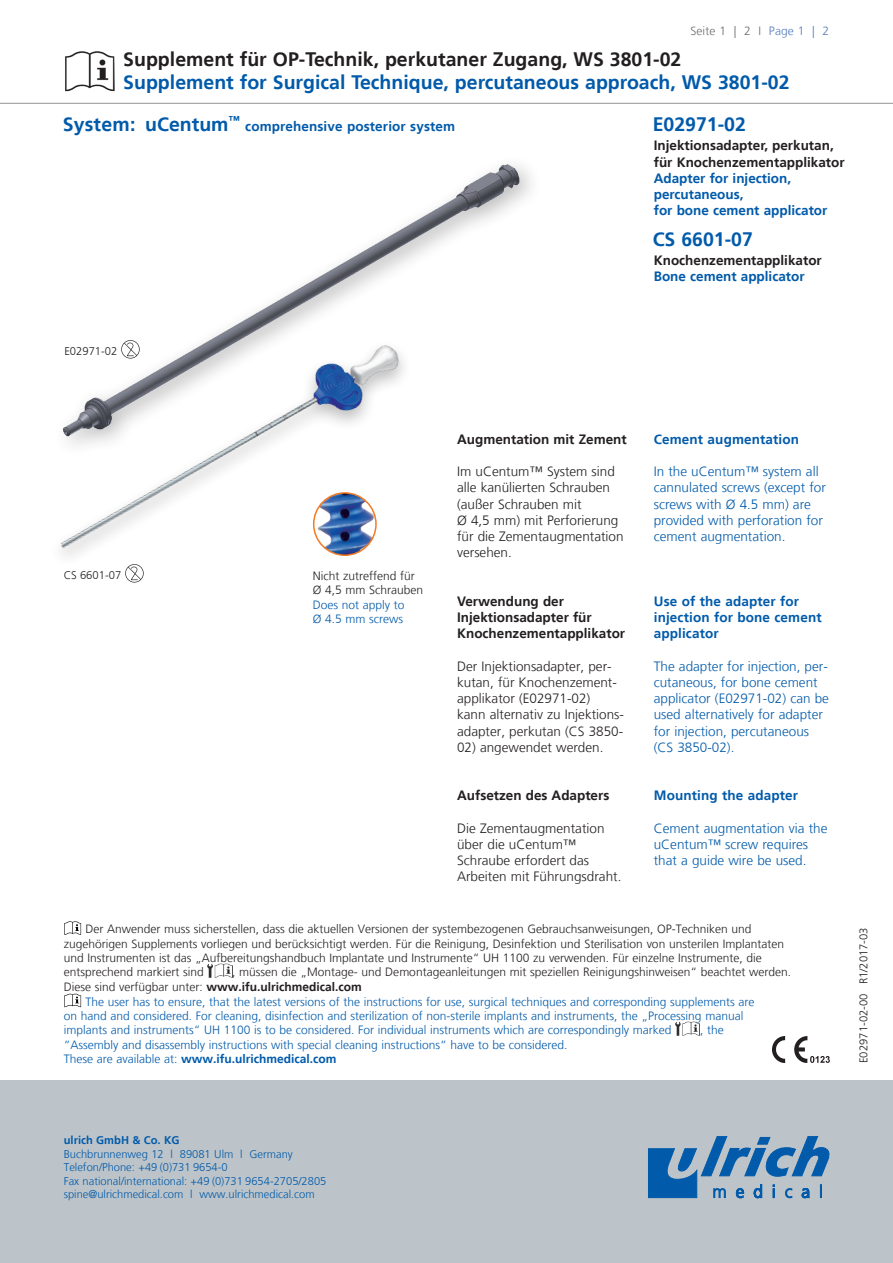
<style>
.page{position:relative;width:893px;height:1263px;background:#fff}
.page>*{position:absolute;margin:0;border:0;box-sizing:border-box;transform-origin:0 0}
.t1{font:700 19.5px "Frutiger LT";color:#015aaa}
.t2{font:700 19.5px "Frutiger LT";color:#231f20}
.t3{font:300 13.5px/16.2px "Frutiger LT";color:#231f20}
.t4{font:300 13.5px/16.2px "Frutiger LT";color:#015aaa}
.t5{font:700 13.5px/16.2px "Frutiger LT";letter-spacing:.01em;color:#015aaa}
.t6{font:700 13.5px/16.2px "Frutiger LT";color:#231f20}
.t7{font:300 12px/14.4px "Frutiger LT";color:#231f20}
.t8{font:300 12px/14.4px "Frutiger LT";color:#015aaa}
.t9{font:700 12px "Frutiger LT";color:#231f20}
.t10{font:300 12px "Frutiger LT";letter-spacing:.01em;color:#6c6d70}
.t11{font:300 11.25px/13.5px "Frutiger LT";color:#015aaa}
.t12{font:300 11.25px "Frutiger LT";color:#231f20}
.t13{font:700 11.25px "Frutiger LT";color:#015aaa}
.s1{color:#557bbe}
.s2{font-weight:300}
.s3{font-weight:700}
</style>
<div class="page">
<img style="left:65px;top:51px;width:49px;height:40px">
<hr style="left:0;top:103px;width:893px;height:1px;background:#939598">
<div style="left:0;top:1080px;width:893px;height:183px;background:#bcc4c9"></div>
<svg style="left:648px;top:1136px;width:181px;height:62px"></svg>
<img style="left:773px;top:1037px;width:57px;height:26px">
<img style="left:60px;top:477px;width:315px;height:80px">
<img style="left:125px;top:564px;width:19px;height:19px">
<img style="left:63px;top:164px;width:469px;height:313px">
<img style="left:314px;top:493px;width:62px;height:62px;border-radius:31px">
<div style="left:313px;top:492px;width:64px;height:64px;border:2px solid #f47921;border-radius:50%"></div>
<svg style="left:81px;top:923px;width:1px;height:12px"></svg>
<svg style="left:64px;top:921px;width:17px;height:14px"></svg>
<img style="left:207px;top:963px;width:25px;height:15px">
<svg style="left:64px;top:993px;width:18px;height:15px"></svg>
<svg style="left:64px;top:994px;width:17px;height:13px"></svg>
<img style="left:675px;top:1021px;width:25px;height:15px">
<p class="t10" style="left:690px;top:24px;width:140px">Seite 1 | 2 I <span class="s1">Page 1 | 2</span></p>
<h1 class="t2" style="left:123px;top:47px;width:560px">Supplement für OP-Technik, perkutaner Zugang, WS 3801-02</h1>
<h1 class="t1" style="left:123px;top:71px;width:668px">Supplement for Surgical Technique, percutaneous approach, WS 3801-02</h1>
<h1 class="t1" style="left:63px;top:113px;width:179px">System: uCentum<sup>™</sup></h1>
<p class="t5" style="left:245px;top:118px;width:211px">comprehensive posterior system</p>
<p class="t12" style="left:64px;top:345px;width:55px">E02971-02</p>
<h1 class="t1" style="left:653px;top:113px;width:95px">E02971-02</h1>
<p class="t6" style="left:654px;top:138px;width:192px">Injektionsadapter, perkutan, für Knochenzementapplikator</p>
<p class="t5" style="left:654px;top:170px;width:175px">Adapter for injection, percutaneous,<br>for bone cement applicator</p>
<p class="t6" style="left:654px;top:253px;width:170px">Knochenzementapplikator</p>
<p class="t5" style="left:654px;top:269px;width:152px">Bone cement applicator</p>
<h1 class="t1" style="left:653px;top:227px;width:102px">CS 6601-07</h1>
<p class="t12" style="left:64px;top:569px;width:59px">CS 6601-07</p>
<p class="t7" style="left:313px;top:569px;width:112px">Nicht zutreffend für<br>Ø 4,5 mm Schrauben</p>
<p class="t8" style="left:313px;top:597px;width:93px">Does not apply to<br>Ø 4.5 mm screws</p>
<p class="t6" style="left:457px;top:431px;width:171px">Augmentation mit Zement</p>
<p class="t3" style="left:457px;top:464px;width:168px">Im uCentum™ System sind alle kanülierten Schrauben (außer Schrauben mit<br>Ø 4,5 mm) mit Perforierung für die Zementaugmentation versehen.</p>
<p class="t6" style="left:457px;top:593px;width:170px">Verwendung der<br>Injektionsadapter für<br>Knochenzementapplikator</p>
<p class="t3" style="left:457px;top:658px;width:168px">Der Injektionsadapter, per&shy;kutan, für Knochenzement&shy;applikator (E02971-02)<br>kann alternativ zu Injektions&shy;adapter, perkutan (CS 3850-</p>
<p class="t3" style="left:457px;top:739px;width:148px">02) angewendet werden.</p>
<p class="t6" style="left:457px;top:788px;width:154px">Aufsetzen des Adapters</p>
<p class="t3" style="left:457px;top:820px;width:166px">Die Zementaugmentation über die uCentum™<br>Schraube erfordert das<br>Arbeiten mit Führungsdraht.</p>
<p class="t5" style="left:654px;top:431px;width:147px">Cement augmentation</p>
<p class="t4" style="left:654px;top:464px;width:174px">In the uCentum™ system all cannulated screws (except for screws with Ø 4.5 mm) are provided with perforation for cement augmentation.</p>
<p class="t5" style="left:654px;top:593px;width:169px">Use of the adapter for injection for bone cement applicator</p>
<p class="t4" style="left:654px;top:658px;width:177px">The adapter for injection, per&shy;cutaneous, for bone cement applicator (E02971-02) can be used alternatively for adapter for injection, percutaneous (CS 3850-02).</p>
<p class="t5" style="left:654px;top:788px;width:146px">Mounting the adapter</p>
<p class="t4" style="left:654px;top:820px;width:175px">Cement augmentation via the uCentum™ screw requires that a guide wire be used.</p>
<p class="t7" style="left:64px;top:922px;width:722px;text-indent:22px">Der Anwender muss sicherstellen, dass die aktuellen Versionen der systembezogenen Gebrauchsanweisungen, OP-Techniken und zugehörigen Supplements vorliegen und berücksichtigt werden. Für die Reinigung, Desinfektion und Sterilisation von unsterilen Implantaten und Instrumenten ist das „Aufbereitungshandbuch Implantate und Instrumente“ UH 1100 zu verwenden. Für einzelne Instrumente, die entsprechend markiert sind</p>
<p class="t7" style="left:232px;top:965px;width:560px">, müssen die „Montage- und Demontageanleitungen mit speziellen Reinigungshinweisen“ beachtet werden.</p>
<p class="t9" style="left:64px;top:979px;width:300px"><span class="s2">Diese sind verfügbar unter:</span> www.ifu.ulrichmedical.com</p>
<p class="t8" style="left:85px;top:994px;width:671px">The user has to ensure, that the latest versions of the instructions for use, surgical techniques and corresponding supplements are</p>
<p class="t8" style="left:64px;top:1009px;width:681px">on hand and considered. For cleaning, disinfection and sterilization of non-sterile implants and instruments, the „Processing manual</p>
<p class="t8" style="left:64px;top:1023px;width:609px">implants and instruments“ UH 1100 is to be considered. For individual instruments which are correspondingly marked</p>
<p class="t8" style="left:700px;top:1023px;width:25px">, the</p>
<p class="t8" style="left:64px;top:1037px;width:505px">“Assembly and disassembly instructions with special cleaning instructions“ have to be considered.<br>These are available at: <span class="s3">www.ifu.ulrichmedical.com</span></p>
<p class="t13" style="left:64px;top:1133px;width:117px">ulrich GmbH &amp; Co. KG</p>
<p class="t11" style="left:64px;top:1147px;width:264px">Buchbrunnenweg 12 l 89081 Ulm l Germany Telefon/Phone: +49 (0)731 9654-0<br>Fax national/international: +49 (0)731 9654-2705/2805 spine@ulrichmedical.com l www.ulrichmedical.com</p>
<p class="t12" style="left:857px;top:1063px;width:137px;rotate:-90deg">E02971-02-00 R1/2017-03</p>
</div>
